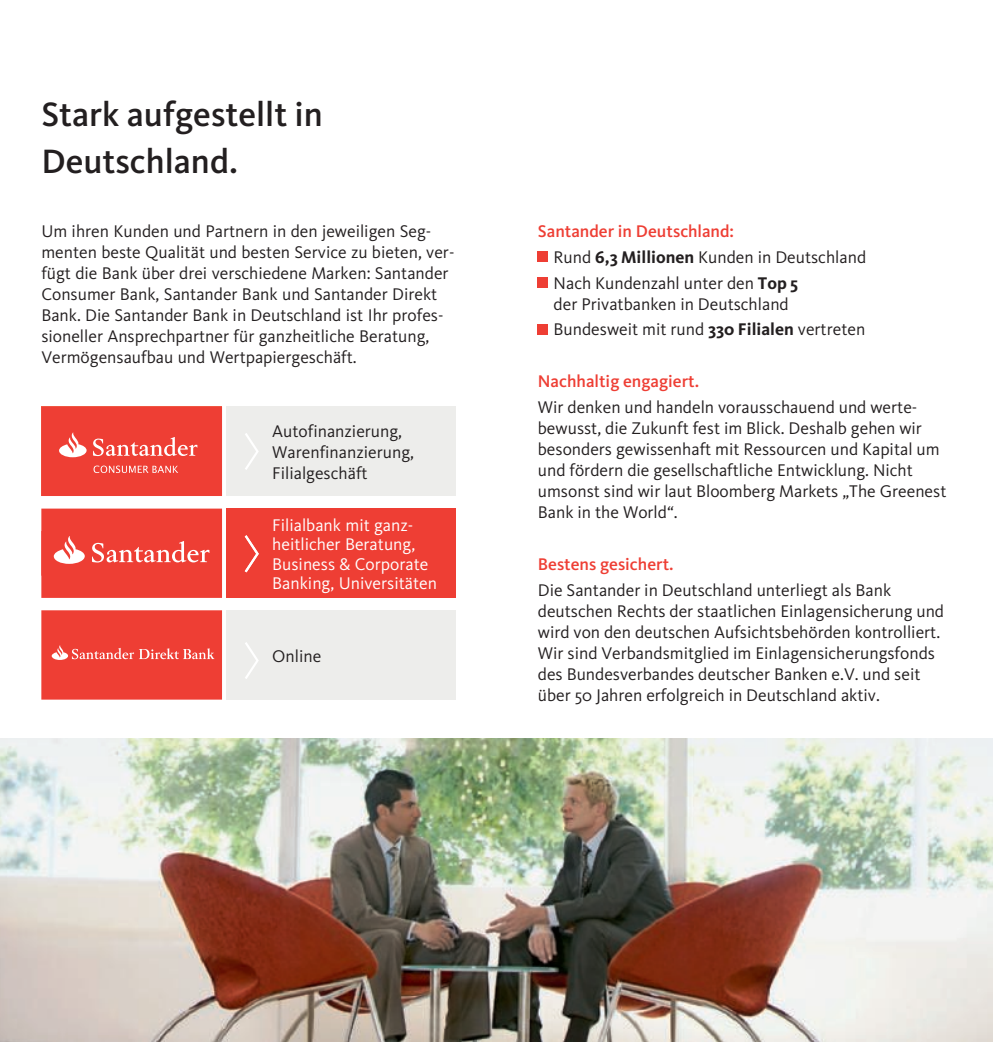
<style>
.page{position:relative;width:993px;height:1042px;background:#fff}
.page>*{position:absolute;margin:0;border:0;box-sizing:border-box;transform-origin:0 0}
.t1{font:500 35px/47.2px "Kievit OT";color:#231f20}
.t2{font:17.5px/21px "Kievit OT";color:#231f20}
.t3{font:17.5px/19.2px "Kievit OT";color:#fff}
.t4{font:500 17.5px "Kievit OT";color:#ee3e34}
.s1{font-weight:700}
</style>
<div class="page">
<img style="left:0;top:738px;width:992px;height:304px">
<div style="left:537px;top:251px;width:11px;height:10px;background:#ee3e34"></div>
<div style="left:537px;top:277px;width:11px;height:10px;background:#ee3e34"></div>
<div style="left:537px;top:324px;width:11px;height:11px;background:#ee3e34"></div>
<div style="left:226px;top:610px;width:229px;height:89px;background:#ededeb"></div>
<svg style="left:245px;top:642px;width:14px;height:37px"></svg>
<div style="left:41px;top:610px;width:181px;height:89px;background:#ee3e34"></div>
<svg style="left:52px;top:645px;width:162px;height:15px"></svg>
<div style="left:226px;top:508px;width:229px;height:90px;background:#ee3e34"></div>
<svg style="left:245px;top:535px;width:14px;height:37px"></svg>
<div style="left:41px;top:508px;width:181px;height:90px;background:#ee3e34"></div>
<svg style="left:54px;top:536px;width:31px;height:28px"></svg>
<svg style="left:92px;top:541px;width:117px;height:21px"></svg>
<div style="left:226px;top:407px;width:229px;height:89px;background:#ededeb"></div>
<svg style="left:245px;top:433px;width:14px;height:37px"></svg>
<div style="left:41px;top:407px;width:181px;height:89px;background:#ee3e34"></div>
<svg style="left:93px;top:465px;width:85px;height:8px"></svg>
<svg style="left:59px;top:432px;width:28px;height:25px"></svg>
<svg style="left:93px;top:437px;width:104px;height:19px"></svg>
<h1 class="t1" style="left:41px;top:91px;width:283px">Stark aufgestellt in<br>Deutschland.</h1>
<p class="t2" style="left:41px;top:220px;width:414px">Um ihren Kunden und Partnern in den jeweiligen Seg&shy;menten beste Qualität und besten Service zu bieten, ver&shy;fügt die Bank über drei verschiedene Marken: Santander Consumer Bank, Santander Bank und Santander Direkt Bank. Die Santander Bank in Deutschland ist Ihr profes&shy;sioneller Ansprech partner für ganzheitliche Beratung, Vermögens aufbau und Wertpapier geschäft.</p>
<p class="t2" style="left:272px;top:421px;width:143px">Autofinanzierung,<br>Warenfinanzierung,<br>Filialgeschäft</p>
<p class="t3" style="left:272px;top:516px;width:166px">Filialbank mit ganz&shy;heitlicher Beratung,<br>Business &amp; Corporate<br>Banking, Universitäten</p>
<p class="t2" style="left:272px;top:645px;width:51px">Online</p>
<p class="t4" style="left:537px;top:221px;width:198px">Santander in Deutschland:</p>
<p class="t2" style="left:553px;top:244px;width:314px;line-height:25.9px;text-indent:-16px">- Rund <span class="s1">6,3 Millionen</span> Kunden in Deutschland<br>Nach Kundenzahl unter den <span class="s1">Top 5</span></p>
<p class="t2" style="left:553px;top:293px;width:236px">der Privatbanken in Deutschland</p>
<p class="t2" style="left:537px;top:319px;width:329px">- Bundesweit mit rund <span class="s1">330 Filialen</span> vertreten</p>
<p class="t4" style="left:537px;top:371px;width:163px">Nachhaltig engagiert.</p>
<p class="t2" style="left:537px;top:397px;width:410px">Wir denken und handeln vorausschauend und werte&shy;bewusst, die Zukunft fest im Blick. Deshalb gehen wir besonders gewissenhaft mit Ressourcen und Kapital um und fördern die gesellschaftliche Entwicklung. Nicht umsonst sind wir laut Bloomberg Markets „The Greenest Bank in the World“.</p>
<p class="t4" style="left:537px;top:554px;width:137px">Bestens gesichert.</p>
<p class="t2" style="left:537px;top:580px;width:407px">Die Santander in Deutschland unterliegt als Bank deutschen Rechts der staatlichen Einlagensicherung und wird von den deutschen Aufsichtsbehörden kontrolliert.<br>Wir sind Verbandsmitglied im Einlagensicherungsfonds des Bundesverbandes deutscher Banken e.V. und seit über 50 Jahren erfolgreich in Deutschland aktiv.</p>
</div>
